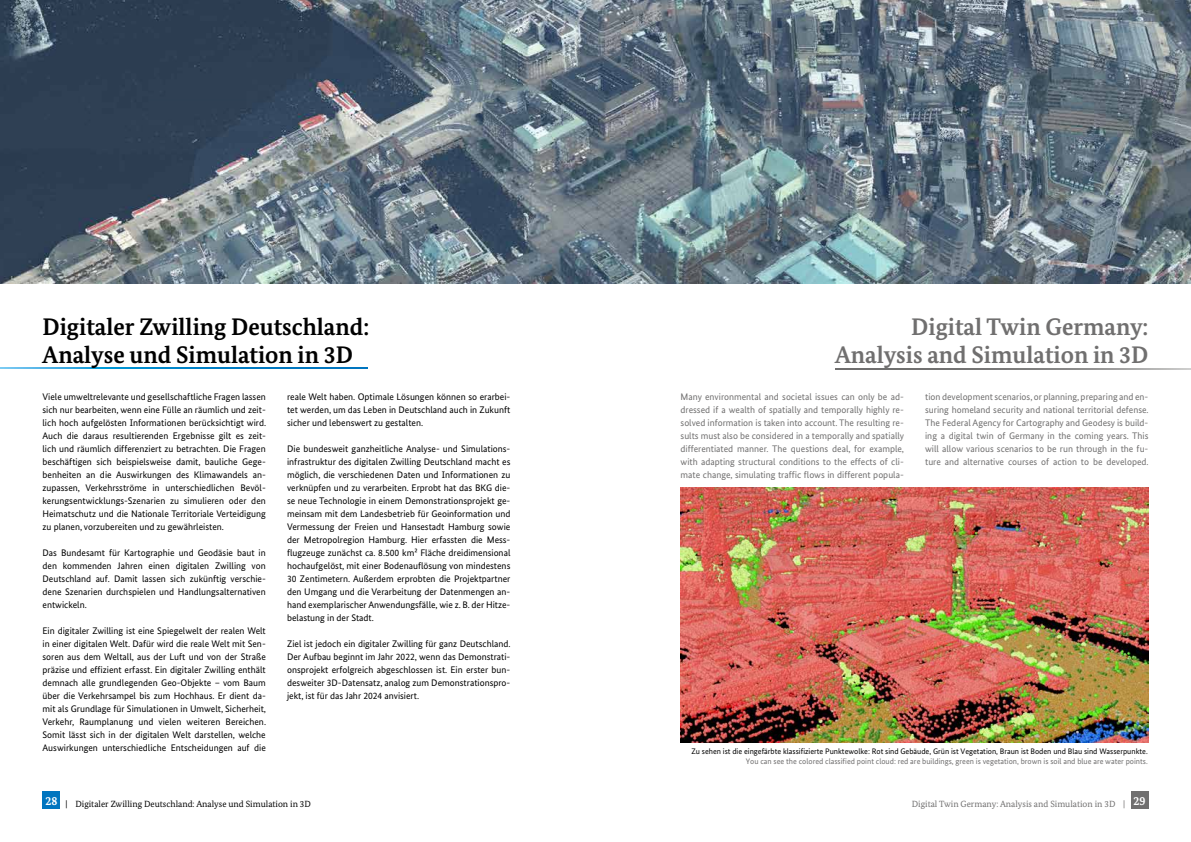
<style>
.page{position:relative;width:1191px;height:842px;background:#fff}
.page>*{position:absolute;margin:0;border:0;box-sizing:border-box;transform-origin:0 0}
.t1{font:700 24px/28px "Bundes Serif";color:#000}
.t2{font:700 24px/28px "Bundes Serif";color:#706f6f;text-align:right}
.t3{font:700 12px "Bundes Serif";color:#fff}
.t4{font:9.5px/13px "Bundes Sans";color:#000;text-align:justify}
.t5{font:9.5px/13px "Bundes Sans";color:#706f6f;text-align:justify}
.t6{font:9px "Bundes Serif";color:#000}
.t7{font:9px "Bundes Serif";color:#706f6f}
.t8{font:8px "Bundes Sans";color:#000}
.t9{font:8px "Bundes Sans";color:#706f6f}
</style>
<div class="page">
<svg style="left:0;top:367px;width:367px;height:2px"></svg>
<svg style="left:835px;top:369px;width:356px;height:1px"></svg>
<img style="left:0;top:0;width:1191px;height:283px">
<div style="left:43px;top:791px;width:17px;height:17px;background:#0075bf"></div>
<div style="left:1131px;top:791px;width:17px;height:17px;background:#706f6f"></div>
<img style="left:680px;top:488px;width:468px;height:255px">
<h1 class="t1" style="left:43px;top:313px;width:328px">Digitaler Zwilling Deutschland:<br>Analyse und Simulation in 3D</h1>
<p class="t4" style="left:43px;top:390px;width:225px">Viele umweltrelevante und gesellschaftliche Fragen lassen sich nur bearbeiten, wenn eine Fülle an räumlich und zeit&shy;lich hoch aufgelösten Informationen berücksichtigt wird.<br>Auch die daraus resultierenden Ergebnisse gilt es zeit&shy;lich und räumlich differenziert zu betrachten. Die Fragen beschäftigen sich beispielsweise damit, bauliche Gege&shy;benheiten an die Auswirkungen des Klimawandels an&shy;zupassen, Verkehrsströme in unterschiedlichen Bevöl&shy;kerungsentwicklungs-Szenarien zu simulieren oder den Heimatschutz und die Nationale Territoriale Verteidigung zu planen, vorzubereiten und zu gewährleisten.</p>
<p class="t4" style="left:43px;top:546px;width:225px">Das Bundesamt für Kartographie und Geodäsie baut in den kommenden Jahren einen digitalen Zwilling von Deutschland auf. Damit lassen sich zukünftig verschie&shy;dene Szenarien durchspielen und Handlungsalternativen entwickeln.</p>
<p class="t4" style="left:43px;top:624px;width:225px">Ein digitaler Zwilling ist eine Spiegelwelt der realen Welt in einer digitalen Welt. Dafür wird die reale Welt mit Sen&shy;soren aus dem Weltall, aus der Luft und von der Straße präzise und effizient erfasst. Ein digitaler Zwilling enthält demnach alle grundlegenden Geo-Objekte – vom Baum über die Verkehrsampel bis zum Hochhaus. Er dient da&shy;mit als Grundlage für Simulationen in Umwelt, Sicherheit, Verkehr, Raumplanung und vielen weiteren Bereichen.<br>Somit lässt sich in der digitalen Welt darstellen, welche Auswirkungen unterschiedliche Entscheidungen auf die</p>
<p class="t4" style="left:287px;top:390px;width:225px">reale Welt haben. Optimale Lösungen können so erarbei&shy;tet werden, um das Leben in Deutschland auch in Zukunft sicher und lebenswert zu gestalten.</p>
<p class="t4" style="left:287px;top:442px;width:225px">Die bundesweit ganzheitliche Analyse- und Simulations&shy;infrastruktur des digitalen Zwilling Deutschland macht es möglich, die verschiedenen Daten und Informationen zu verknüpfen und zu verarbeiten. Erprobt hat das BKG die&shy;se neue Technologie in einem Demonstrationsprojekt ge&shy;meinsam mit dem Landesbetrieb für Geoinformation und Vermessung der Freien und Hansestadt Hamburg sowie der Metropolregion Hamburg. Hier erfassten die Mess&shy;flugzeuge zunächst ca. 8.500 km² Fläche dreidimensional hochaufgelöst, mit einer Bodenauflösung von mindestens 30 Zentimetern. Außerdem erprobten die Projektpartner den Umgang und die Verarbeitung der Datenmengen an&shy;hand exemplarischer Anwendungsfälle, wie z. B. der Hitze&shy;belastung in der Stadt.</p>
<p class="t4" style="left:287px;top:637px;width:225px">Ziel ist jedoch ein digitaler Zwilling für ganz Deutschland.<br>Der Aufbau beginnt im Jahr 2022, wenn das Demonstrati&shy;onsprojekt erfolgreich abgeschlossen ist. Ein erster bun&shy;desweiter 3D-Datensatz, analog zum Demonstrationspro&shy;jekt, ist für das Jahr 2024 anvisiert.</p>
<h1 class="t2" style="left:835px;top:313px;width:315px">Digital Twin Germany:<br>Analysis and Simulation in 3D</h1>
<p class="t5" style="left:680px;top:390px;width:225px">Many environmental and societal issues can only be ad&shy;dressed if a wealth of spatially and temporally highly re&shy;solved information is taken into account. The resulting re&shy;sults must also be considered in a temporally and spatially differentiated manner. The questions deal, for example, with adapting structural conditions to the effects of cli&shy;mate change, simulating traffic flows in different popula-</p>
<p class="t5" style="left:925px;top:390px;width:225px">tion development scenarios, or planning, preparing and en&shy;suring homeland security and national territorial defense.<br>The Federal Agency for Cartography and Geodesy is build&shy;ing a digital twin of Germany in the coming years. This will allow various scenarios to be run through in the fu&shy;ture and alternative courses of action to be developed.</p>
<p class="t8" style="left:691px;top:746px;width:458px">Zu sehen ist die eingefärbte klassifizierte Punktewolke: Rot sind Gebäude, Grün ist Vegetation, Braun ist Boden und Blau sind Wasserpunkte.</p>
<p class="t9" style="left:746px;top:757px;width:403px">You can see the colored classified point cloud: red are buildings, green is vegetation, brown is soil and blue are water points.</p>
<p class="t3" style="left:45px;top:793px;width:13px">28</p>
<p class="t3" style="left:1133px;top:793px;width:13px">29</p>
<p class="t6" style="left:65px;top:798px;width:247px">| Digitaler Zwilling Deutschland: Analyse und Simulation in 3D</p>
<p class="t7" style="left:911px;top:798px;width:215px">Digital Twin Germany: Analysis and Simulation in 3D |</p>
</div>
